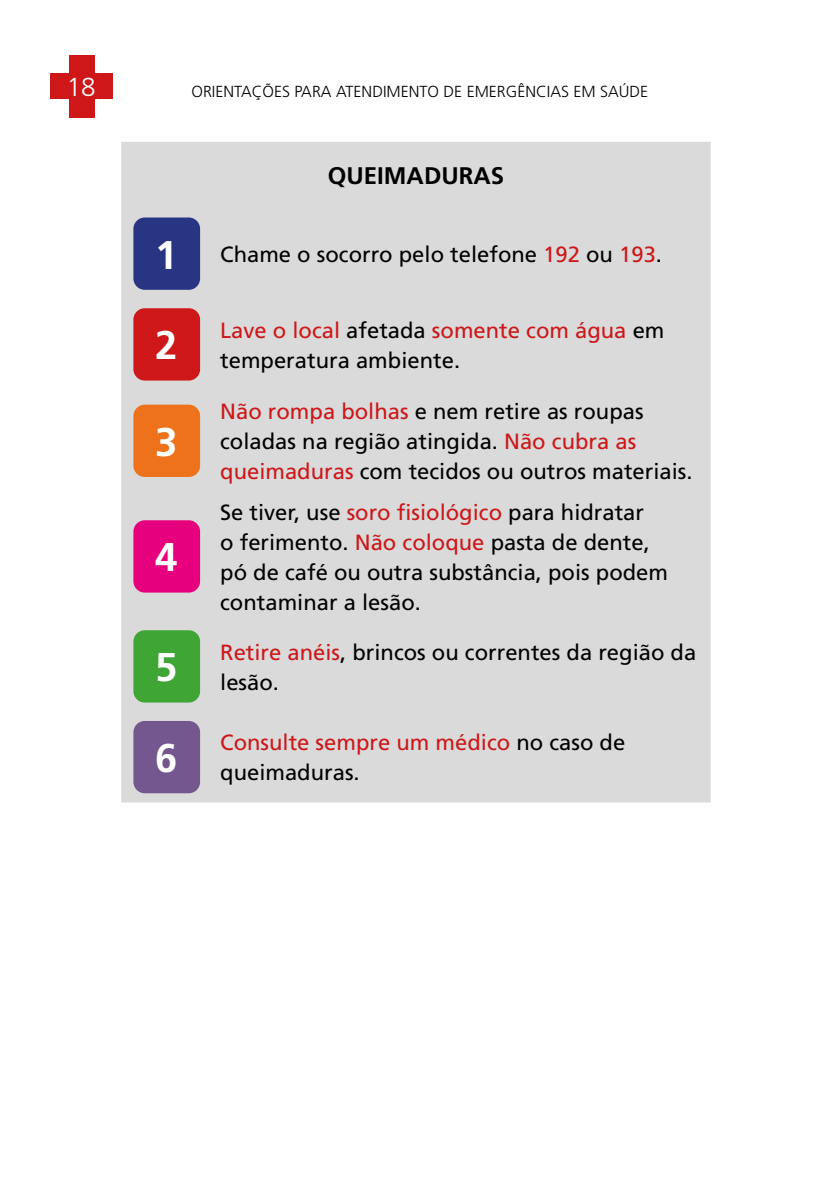
<style>
.page{position:relative;width:840px;height:1191px;background:#fff}
.page>*{position:absolute;margin:0;border:0;box-sizing:border-box;transform-origin:0 0}
.t1{font:700 40px "Frutiger LT Std";color:#fff}
.t2{font:300 26px "Frutiger LT Std";color:#fff}
.t3{font:700 24px "Frutiger LT Std";color:#000}
.t4{font:22px/30px "Frutiger LT Std";color:#000}
.t5{font:22px/30px "Frutiger LT Std";color:#cd1719}
.t6{font:300 16px "Frutiger LT Std";color:#000}
.s1{font-weight:700;font-size:40px;color:#fff}
.s2{color:#cd1719}
.s3{color:#000}
</style>
<div class="page">
<div style="left:69px;top:55px;width:26px;height:62px;background:#cd1719"></div>
<div style="left:50px;top:73px;width:62px;height:26px;background:#cd1719"></div>
<div style="left:121px;top:142px;width:589px;height:660px;background:#dadada"></div>
<div style="left:133px;top:217px;width:67px;height:73px;background:#283583;border-radius:11px"></div>
<div style="left:133px;top:308px;width:67px;height:72px;background:#cd1719;border-radius:11px"></div>
<div style="left:133px;top:405px;width:67px;height:72px;background:#ee721c;border-radius:11px"></div>
<div style="left:133px;top:520px;width:67px;height:72px;background:#e6007d;border-radius:11px"></div>
<div style="left:133px;top:630px;width:67px;height:72px;background:#3fa535;border-radius:11px"></div>
<div style="left:133px;top:721px;width:67px;height:72px;background:#74578f;border-radius:11px"></div>
<p class="t2" style="left:67px;top:73px;width:30px">18</p>
<p class="t6" style="left:191px;top:82px;width:458px">ORIENTAÇÕES PARA ATENDIMENTO DE EMERGÊNCIAS EM SAÚDE</p>
<p class="t3" style="left:328px;top:162px;width:177px">QUEIMADURAS</p>
<p class="t4" style="left:155px;top:239px;width:508px"><span class="s1">1</span> Chame o socorro pelo telefone <span class="s2">192</span> ou <span class="s2">193</span>.</p>
<h1 class="t1" style="left:155px;top:322px;width:24px">2</h1>
<p class="t4" style="left:220px;top:315px;width:445px"><span class="s2">Lave o local</span> afetada <span class="s2">somente com água</span> em temperatura ambiente.</p>
<h1 class="t1" style="left:155px;top:418px;width:24px">3</h1>
<h1 class="t1" style="left:155px;top:534px;width:24px">4</h1>
<p class="t4" style="left:220px;top:396px;width:473px"><span class="s2">Não rompa bolhas</span> e nem retire as roupas coladas na região atingida. <span class="s2">Não cubra as queimaduras</span> com tecidos ou outros materiais.</p>
<p class="t4" style="left:220px;top:497px;width:449px">Se tiver, use <span class="s2">soro fisiológico</span> para hidratar<br>o ferimento. <span class="s2">Não coloque</span> pasta de dente, pó de café ou outra substância, pois podem contaminar a lesão.</p>
<h1 class="t1" style="left:155px;top:644px;width:24px">5</h1>
<p class="t4" style="left:220px;top:637px;width:477px"><span class="s2">Retire anéis</span>, brincos ou correntes da região da lesão.</p>
<h1 class="t1" style="left:155px;top:734px;width:24px">6</h1>
<p class="t5" style="left:220px;top:728px;width:406px">Consulte sempre um médico <span class="s3">no caso de queimaduras.</span></p>
</div>
